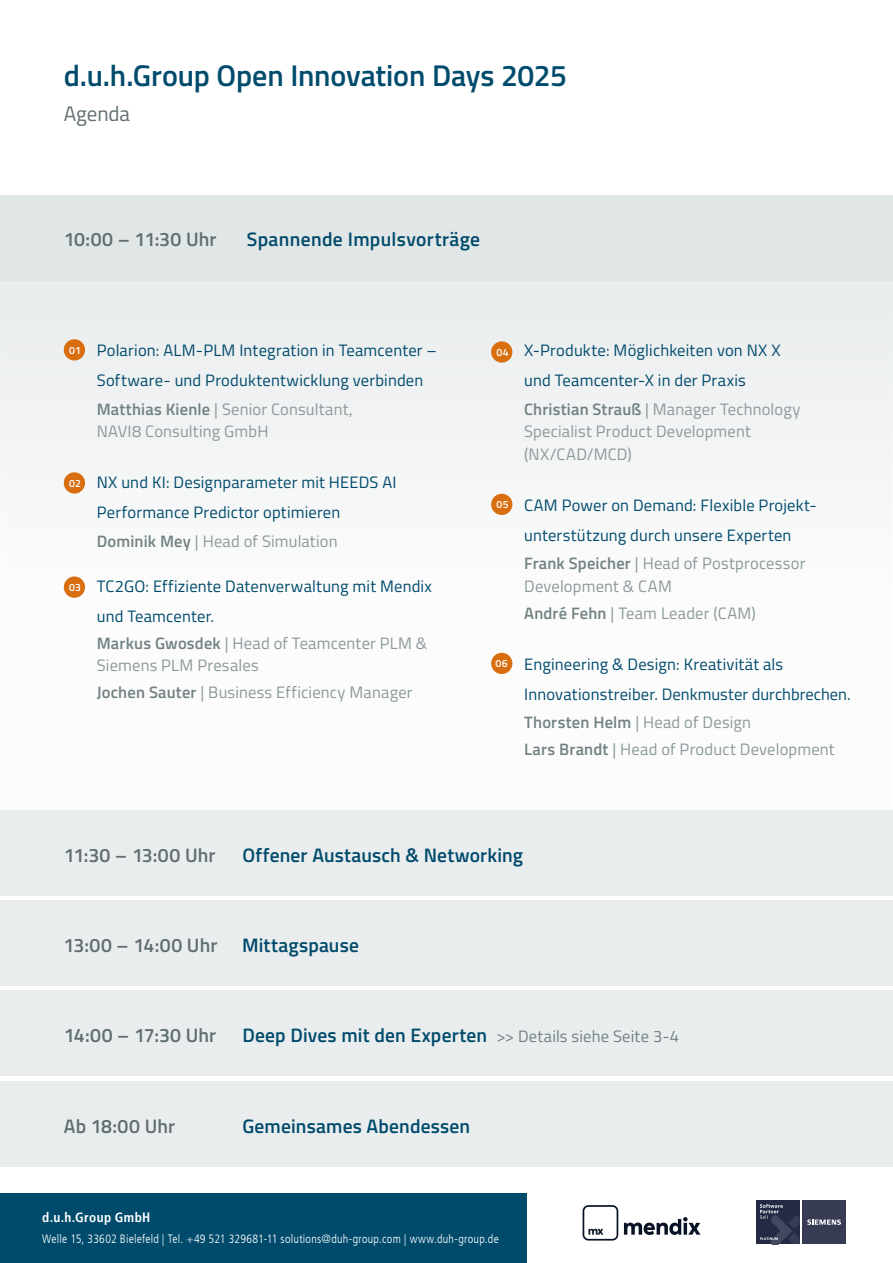
<style>
.page{position:relative;width:893px;height:1263px;background:#fff}
.page>*{position:absolute;margin:0;border:0;box-sizing:border-box;transform-origin:0 0}
.t1{font:600 30px "Titillium";letter-spacing:-.005em;color:#004b6c}
.t2{font:21px "Titillium";letter-spacing:-.005em;color:#616f70}
.t3{font:600 19.5px "Titillium Web";letter-spacing:.01em;color:#004b6c}
.t4{font:600 19.5px "Titillium Web";letter-spacing:.005em;color:#616f70}
.t5{font:16.5px/30px "Titillium Web";letter-spacing:.01em;color:#004b6c}
.t6{font:16.5px/22.5px "Titillium Web";letter-spacing:.01em;color:#8b999a}
.t7{font:700 condensed 13.5px "Frutiger";letter-spacing:.025em;color:#fff}
.t8{font:300 condensed 12px "Frutiger";letter-spacing:.02em;color:#fff}
.s1{font-weight:600;color:#718182}
.s2{font-family:"Titillium";font-weight:600;font-size:10.5px;color:#fff}
.s3{font-weight:400;font-size:16.5px;color:#718182}
</style>
<div class="page">
<div style="left:0;top:279px;width:893px;height:531px;background:#fcfcfc;border:2px solid #fff"></div>
<div style="left:0;top:196px;width:893px;height:85px;background:#e1e6e7"></div>
<div style="left:64px;top:339px;width:21px;height:21px;background:#d96e11;border-radius:50%"></div>
<div style="left:64px;top:472px;width:21px;height:22px;background:#d96e11;border-radius:50%"></div>
<div style="left:64px;top:576px;width:21px;height:22px;background:#d96e11;border-radius:50%"></div>
<div style="left:491px;top:341px;width:21px;height:22px;background:#d96e11;border-radius:50%"></div>
<div style="left:491px;top:494px;width:21px;height:21px;background:#d96e11;border-radius:50%"></div>
<div style="left:491px;top:653px;width:21px;height:21px;background:#d96e11;border-radius:50%"></div>
<div style="left:0;top:810px;width:893px;height:85px;background:#eaedee"></div>
<div style="left:0;top:900px;width:893px;height:85px;background:#eaedee"></div>
<div style="left:0;top:991px;width:893px;height:85px;background:#eaedee"></div>
<div style="left:0;top:1081px;width:893px;height:85px;background:#eaedee"></div>
<div style="left:0;top:1193px;width:527px;height:70px;background:#004b6c"></div>
<svg style="left:624px;top:1217px;width:76px;height:18px"></svg>
<svg style="left:583px;top:1205px;width:35px;height:35px"></svg>
<div style="left:802px;top:1200px;width:44px;height:44px;background:#383b54"></div>
<div style="left:756px;top:1200px;width:43px;height:44px;background:#242a44"></div>
<svg style="left:807px;top:1219px;width:34px;height:6px"></svg>
<svg style="left:760px;top:1204px;width:39px;height:40px"></svg>
<h1 class="t1" style="left:64px;top:53px;width:505px">d.u.h.Group Open Innovation Days 2025</h1>
<p class="t2" style="left:64px;top:98px;width:68px">Agenda</p>
<p class="t4" style="left:64px;top:224px;width:154px">10:00 – 11:30 Uhr</p>
<p class="t3" style="left:247px;top:224px;width:235px">Spannende Impulsvorträge</p>
<p class="t5" style="left:97px;top:335px;width:342px;text-indent:-28px"><sup>01</sup> Polarion: ALM-PLM Integration in Teamcenter –<br>Software- und Produktentwicklung verbinden</p>
<p class="t6" style="left:97px;top:397px;width:257px"><span class="s1">Matthias Kienle</span> | Senior Consultant,<br>NAVI8 Consulting GmbH</p>
<p class="t5" style="left:97px;top:467px;width:301px;text-indent:-28px"><span class="s2">02</span> NX und KI: Designparameter mit HEEDS AI<br>Performance Predictor optimieren</p>
<p class="t6" style="left:97px;top:529px;width:242px"><span class="s1">Dominik Mey</span> | Head of Simulation</p>
<p class="t5" style="left:97px;top:570px;width:337px;text-indent:-28px"><span class="s2">03</span> TC2GO: Effiziente Datenverwaltung mit Mendix und Teamcenter.</p>
<p class="t6" style="left:97px;top:631px;width:332px"><span class="s1">Markus Gwosdek</span> | Head of Teamcenter PLM &amp;<br>Siemens PLM Presales</p>
<p class="t6" style="left:97px;top:680px;width:317px"><span class="s1">Jochen Sauter</span> | Business Efficiency Manager</p>
<p class="t5" style="left:496px;top:335px;width:286px;text-align:center"><span class="s2">04</span> X-Produkte: Möglichkeiten von NX X und Teamcenter-X in der Praxis</p>
<p class="t6" style="left:524px;top:397px;width:278px"><span class="s1">Christian Strauß</span> | Manager Technology<br>Specialist Product Development (NX/CAD/MCD)</p>
<p class="t5" style="left:496px;top:489px;width:322px;text-align:center"><sup>05</sup> CAM Power on Demand: Flexible Projekt&shy;unterstützung durch unsere Experten</p>
<p class="t6" style="left:524px;top:551px;width:283px"><span class="s1">Frank Speicher</span> | Head of Postprocessor<br>Development &amp; CAM</p>
<p class="t6" style="left:524px;top:601px;width:233px"><span class="s1">André Fehn</span> | Team Leader (CAM)</p>
<p class="t5" style="left:524px;top:648px;width:328px;text-indent:-29px"><sup>06</sup> Engineering &amp; Design: Kreativität als<br>Innovationstreiber. Denkmuster durchbrechen.</p>
<p class="t6" style="left:524px;top:708px;width:312px;line-height:27px"><span class="s1">Thorsten Helm</span> | Head of Design<br><span class="s1">Lars Brandt</span> | Head of Product Development</p>
<p class="t4" style="left:64px;top:840px;width:153px">11:30 – 13:00 Uhr</p>
<p class="t3" style="left:242px;top:840px;width:282px">Offener Austausch &amp; Networking</p>
<p class="t4" style="left:64px;top:930px;width:155px">13:00 – 14:00 Uhr</p>
<p class="t3" style="left:242px;top:930px;width:118px">Mittagspause</p>
<p class="t4" style="left:64px;top:1021px;width:154px">14:00 – 17:30 Uhr</p>
<p class="t3" style="left:242px;top:1021px;width:438px">Deep Dives mit den Experten <span class="s3">&gt;&gt; Details siehe Seite 3-4</span></p>
<p class="t4" style="left:64px;top:1111px;width:113px">Ab 18:00 Uhr</p>
<p class="t3" style="left:242px;top:1111px;width:229px">Gemeinsames Abendessen</p>
<p class="t7" style="left:42px;top:1209px;width:110px">d.u.h.Group GmbH</p>
<p class="t8" style="left:42px;top:1231px;width:458px">Welle 15, 33602 Bielefeld | Tel. +49 521 329681-11 solutions@duh-group.com | www.duh-group.de</p>
</div>
